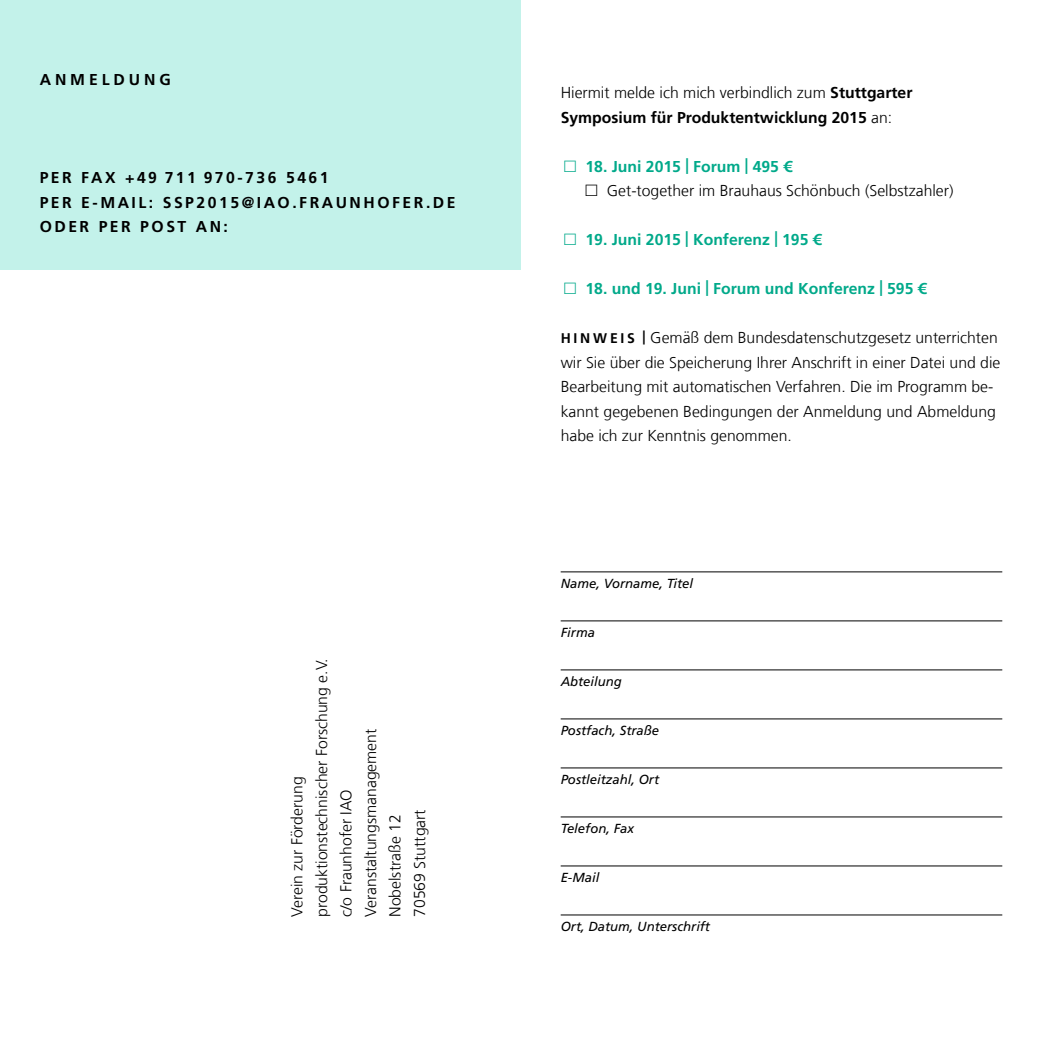
<style>
.page{position:relative;width:1042px;height:1042px;background:#fff}
.page>*{position:absolute;margin:0;border:0;box-sizing:border-box;transform-origin:0 0}
.t1{font:300 15.75px/24.5px "Frutiger LT Com";color:#000}
.t2{font:700 15.75px "Frutiger LT Com";color:#00a98a}
.t3{font:700 15.75px/24.5px "Frutiger LT Com";letter-spacing:.16em;color:#000}
.t4{font:700 15.75px/24.5px "Frutiger LT Com";color:#000}
.t5{font:italic 13.12px "Frutiger LT Com";color:#000}
.s1{font-weight:300}
.s2{font-weight:700;font-size:14px}
</style>
<div class="page">
<div style="left:0;top:0;width:521px;height:270px;background:#c3f2ea"></div>
<hr style="left:561px;top:571px;width:441px;height:1px;background:#000">
<hr style="left:561px;top:620px;width:441px;height:1px;background:#000">
<hr style="left:561px;top:669px;width:441px;height:1px;background:#000">
<hr style="left:561px;top:718px;width:441px;height:1px;background:#000">
<hr style="left:561px;top:767px;width:441px;height:1px;background:#000">
<hr style="left:561px;top:816px;width:441px;height:1px;background:#000">
<hr style="left:561px;top:865px;width:441px;height:1px;background:#000">
<hr style="left:561px;top:914px;width:441px;height:1px;background:#000">
<p class="t3" style="left:40px;top:68px;width:133px">Anm eldu ng</p>
<p class="t3" style="left:40px;top:166px;width:337px">Per Fax +49 711 970-736 5461<br>Per E -m ail: SS P2015@iao .f rau nhof</p>
<p class="t3" style="left:403px;top:190px;width:54px">er.de</p>
<p class="t3" style="left:40px;top:215px;width:190px">o der per Po st An:</p>
<p class="t1" style="left:285px;top:917px;width:260px;rotate:-90deg">Verein zur Förderung produktionstechnischer Forschung e.V. c/o Fraunhofer IAO<br>Veranstaltungsmanagement<br>Nobelstraße 12<br>70569 Stuttgart</p>
<p class="t4" style="left:561px;top:80px;width:353px"><span class="s1">Hiermit melde ich mich verbindlich zum</span> Stuttgarter<br>Symposium für Produktentwicklung 2015 <span class="s1">an:</span></p>
<p class="t2" style="left:585px;top:157px;width:208px">18. Juni 2015 | Forum | 495 €</p>
<p class="t1" style="left:607px;top:179px;width:348px">Get-together im Brauhaus Schönbuch (Selbstzahler)</p>
<p class="t2" style="left:585px;top:230px;width:238px">19. Juni 2015 | Konferenz | 195 €</p>
<p class="t2" style="left:585px;top:279px;width:343px">18. und 19. Juni | Forum und Konferenz | 595 €</p>
<p class="t1" style="left:561px;top:326px;width:441px"><span class="s2">H i n w e i s |</span> Gemäß dem Bundesdatenschutzgesetz unterrichten wir Sie über die Speicherung Ihrer Anschrift in einer Datei und die Bearbeitung mit automatischen Verfahren. Die im Programm be&shy;kannt gegebenen Bedingungen der Anmeldung und Abmeldung habe ich zur Kenntnis genommen.</p>
<p class="t5" style="left:561px;top:576px;width:134px">Name, Vorname, Titel</p>
<p class="t5" style="left:561px;top:625px;width:36px">Firma</p>
<p class="t5" style="left:561px;top:674px;width:63px">Abteilung</p>
<p class="t5" style="left:561px;top:723px;width:100px">Postfach, Straße</p>
<p class="t5" style="left:561px;top:772px;width:100px">Postleitzahl, Ort</p>
<p class="t5" style="left:561px;top:821px;width:75px">Telefon, Fax</p>
<p class="t5" style="left:561px;top:870px;width:40px">E-Mail</p>
<p class="t5" style="left:561px;top:919px;width:151px">Ort, Datum, Unterschrift</p>
</div>
